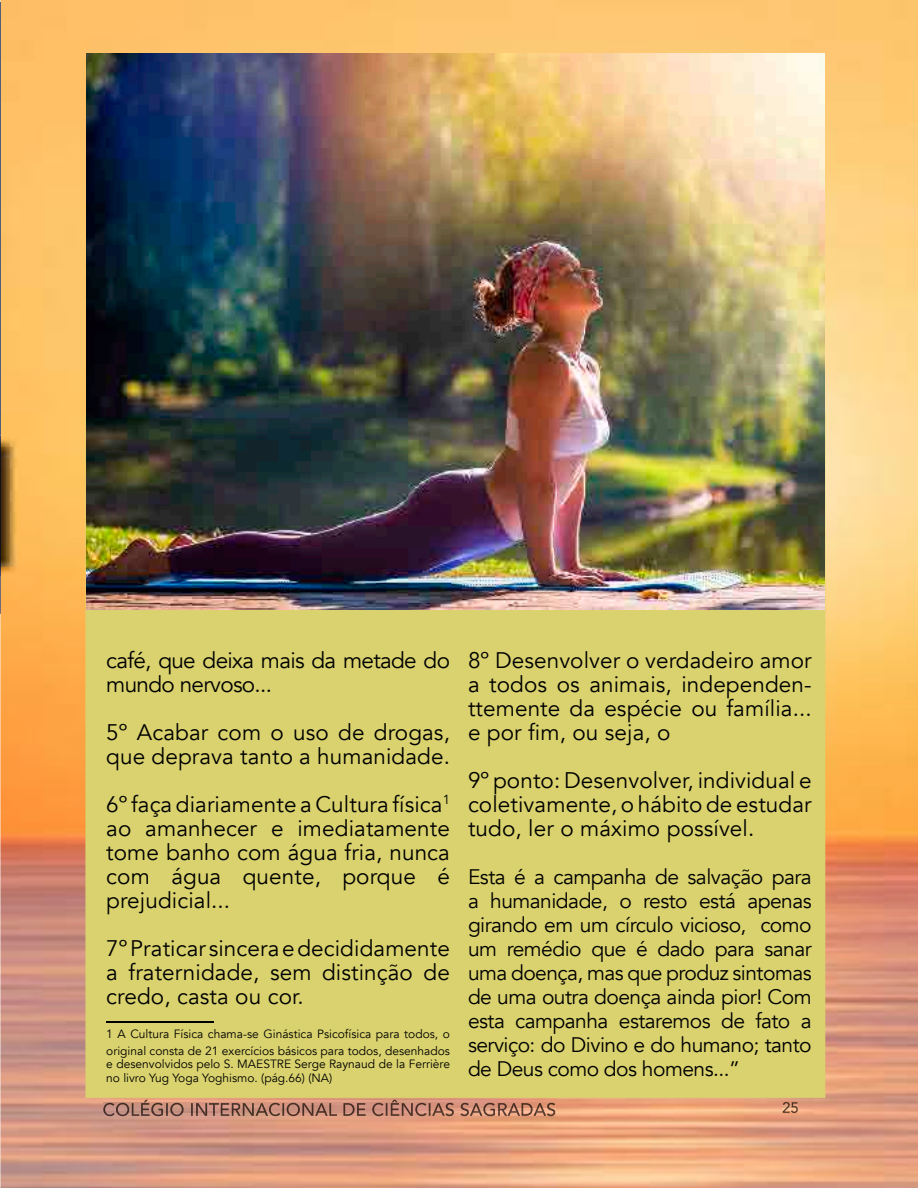
<style>
.page{position:relative;width:918px;height:1188px;background:#fff}
.page>*{position:absolute;margin:0;border:0;box-sizing:border-box;transform-origin:0 0}
.t1{font:22.5px/24px "Avenir";letter-spacing:.005em;color:#000;text-align:justify}
.t2{font:22.5px/24px "Avenir";letter-spacing:-.03em;color:#000}
.t3{font:21px/24px "Avenir";letter-spacing:-.025em;color:#000;text-align:justify}
.t4{font:12px/16.5px "Avenir";color:#000}
</style>
<div class="page">
<img style="left:0;top:0;width:918px;height:1188px">
<img style="left:783px;top:1102px;width:15px;height:11px">
<img style="left:103px;top:1100px;width:452px;height:16px">
<img style="left:1px;top:436px;width:17px;height:139px">
<div style="left:85px;top:413px;width:740px;height:685px;background:#d9d26e"></div>
<hr style="left:0;top:2px;width:1px;height:431px;background:#535e7c">
<img style="left:0;top:434px;width:1px;height:180px">
<hr style="left:106px;top:1021px;width:108px;height:1px;background:#000">
<img style="left:86px;top:54px;width:739px;height:555px">
<p class="t2" style="left:106px;top:648px;width:345px">café, que deixa mais da metade do mundo nervoso...</p>
<p class="t1" style="left:106px;top:720px;width:345px">5º Acabar com o uso de drogas, que deprava tanto a humanidade.</p>
<p class="t1" style="left:106px;top:792px;width:345px">6º faça diariamente a Cultura física<sup>1 </sup>ao amanhecer e imediatamente tome banho com água fria, nunca com água quente, porque é prejudicial...</p>
<p class="t1" style="left:106px;top:936px;width:345px">7º Praticar sincera e decididamente a fraternidade, sem distinção de credo, casta ou cor.</p>
<p class="t4" style="left:106px;top:1026px;width:345px">1 A Cultura Física chama-se Ginástica Psicofísica para todos, o original consta de 21 exercícios básicos para todos, desenhados</p>
<p class="t4" style="left:106px;top:1058px;width:345px;line-height:13.5px">e desenvolvidos pelo S. MAESTRE Serge Raynaud de la Ferrière no livro Yug Yoga Yoghismo. (pág.66) (NA)</p>
<p class="t1" style="left:468px;top:648px;width:345px">8º Desenvolver o verdadeiro amor a todos os animais, independen&shy;ttemente da espécie ou família... e por fim, ou seja, o</p>
<p class="t1" style="left:468px;top:768px;width:345px">9º ponto: Desenvolver, individual e coletivamente, o hábito de estudar tudo, ler o máximo possível.</p>
<p class="t3" style="left:468px;top:865px;width:345px">Esta é a campanha de salvação para a humanidade, o resto está apenas girando em um círculo vicioso, como um remédio que é dado para sanar uma doença, mas que produz sintomas de uma outra doença ainda pior! Com esta campanha estaremos de fato a serviço: do Divino e do humano; tanto de Deus como dos homens...”</p>
</div>
